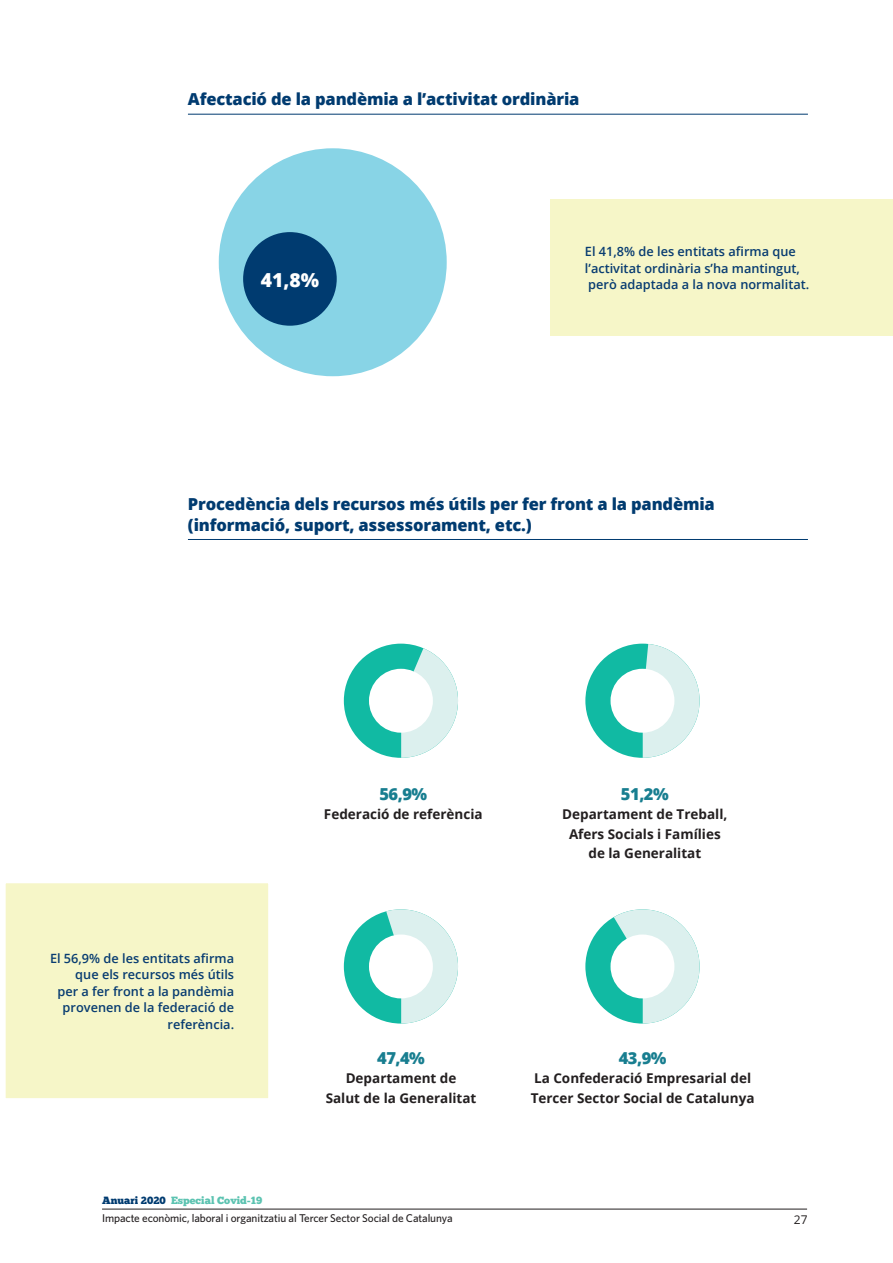
<style>
.page{position:relative;width:893px;height:1263px;background:#fff}
.page>*{position:absolute;margin:0;border:0;box-sizing:border-box;transform-origin:0 0}
.TEXT_dels_GRÀFICS{font:800 19.35px "Open Sans";color:#fff}
.Gràfic{font:800 16.5px/20.2px "Open Sans";letter-spacing:-.01em;color:#003b70}
.nota_gràfic{font:800 16.5px "Open Sans";letter-spacing:-.03em;color:#187e90}
.nota_gràfic-2{font:700 13.5px/19.5px "Open Sans";color:#231f20;text-align:center}
.destacat{font:600 12.75px/16.5px "Open Sans";color:#083c71}
.t1{font:12px "Open Sans";color:#231f20}
.t2{font:500 11.25px "Whitney HTF";letter-spacing:-.01em;color:#231f20}
.t3{font:10.5px "Chunk Five";color:#5cc3b1}
.s1{color:#003b70}
</style>
<div class="page">
<hr style="left:102px;top:1209px;width:705px;height:1px;background:#231f20">
<hr style="left:188px;top:114px;width:620px;height:1px;background:#003b70">
<hr style="left:188px;top:539px;width:620px;height:1px;background:#003b70">
<div style="left:219px;top:148px;width:228px;height:228px;background:#88d4e6;border-radius:50%"></div>
<div style="left:243px;top:232px;width:94px;height:94px;background:#003b70;border-radius:50%"></div>
<div style="left:585px;top:644px;width:115px;height:114px;background:#11baa3;border-radius:50%"></div>
<svg style="left:643px;top:644px;width:57px;height:114px"></svg>
<div style="left:612px;top:670px;width:61px;height:61px;background:#fff;border-radius:50%"></div>
<div style="left:610px;top:669px;width:64px;height:64px;border:3px solid #fff;border-radius:50%"></div>
<div style="left:344px;top:644px;width:114px;height:114px;background:#11baa3;border-radius:50%"></div>
<svg style="left:401px;top:644px;width:57px;height:114px"></svg>
<div style="left:370px;top:670px;width:61px;height:61px;background:#fff;border-radius:50%"></div>
<div style="left:369px;top:669px;width:64px;height:64px;border:3px solid #fff;border-radius:50%"></div>
<svg style="left:585px;top:909px;width:115px;height:114px"></svg>
<div style="left:612px;top:936px;width:61px;height:61px;background:#fff;border-radius:50%"></div>
<div style="left:610px;top:934px;width:64px;height:64px;border:3px solid #fff;border-radius:50%"></div>
<div style="left:344px;top:909px;width:114px;height:114px;background:#11baa3;border-radius:50%"></div>
<svg style="left:370px;top:909px;width:88px;height:114px"></svg>
<div style="left:370px;top:936px;width:61px;height:61px;background:#fff;border-radius:50%"></div>
<div style="left:369px;top:934px;width:64px;height:64px;border:3px solid #fff;border-radius:50%"></div>
<div style="left:551px;top:200px;width:342px;height:136px;background:#f6f6c8"></div>
<div style="left:5px;top:883px;width:264px;height:215px;background:#f6f6c8"></div>
<p class="Gràfic" style="left:188px;top:88px;width:393px">Afectació de la pandèmia a l’activitat ordinària</p>
<p class="TEXT_dels_GRÀFICS" style="left:261px;top:266px;width:60px">41,8%</p>
<p class="destacat" style="left:585px;top:243px;width:226px">El 41,8% de les entitats afirma que l’activitat ordinària s’ha mantingut, però adaptada a la nova normalitat.</p>
<p class="Gràfic" style="left:188px;top:493px;width:528px">Procedència dels recursos més útils per fer front a la pandèmia (informació, suport, assessorament, etc.)</p>
<p class="destacat" style="left:50px;top:949px;width:186px;text-align:right">El 56,9% de les entitats afirma que els recursos més útils<br>per a fer front a la pandèmia provenen de la federació de referència.</p>
<p class="nota_gràfic" style="left:379px;top:781px;width:49px">56,9%</p>
<p class="nota_gràfic-2" style="left:324px;top:804px;width:160px">Federació de referència</p>
<p class="nota_gràfic" style="left:377px;top:1045px;width:49px">47,4%</p>
<p class="nota_gràfic-2" style="left:326px;top:1068px;width:152px">Departament de<br>Salut de la Generalitat</p>
<p class="t3" style="left:102px;top:1194px;width:162px"><span class="s1">Anuari 2020</span> Especial Covid-19</p>
<p class="t2" style="left:102px;top:1211px;width:352px">Impacte econòmic, laboral i organitzatiu al Tercer Sector Social de Catalunya</p>
<p class="nota_gràfic" style="left:621px;top:781px;width:49px">51,2%</p>
<p class="nota_gràfic-2" style="left:562px;top:804px;width:167px">Departament de Treball,<br>Afers Socials i Famílies de la Generalitat</p>
<p class="nota_gràfic" style="left:619px;top:1045px;width:49px">43,9%</p>
<p class="nota_gràfic-2" style="left:531px;top:1068px;width:225px;text-align:left">La Confederació Empresarial del<br>Tercer Sector Social de Catalunya</p>
<p class="t1" style="left:794px;top:1211px;width:15px">27</p>
</div>
